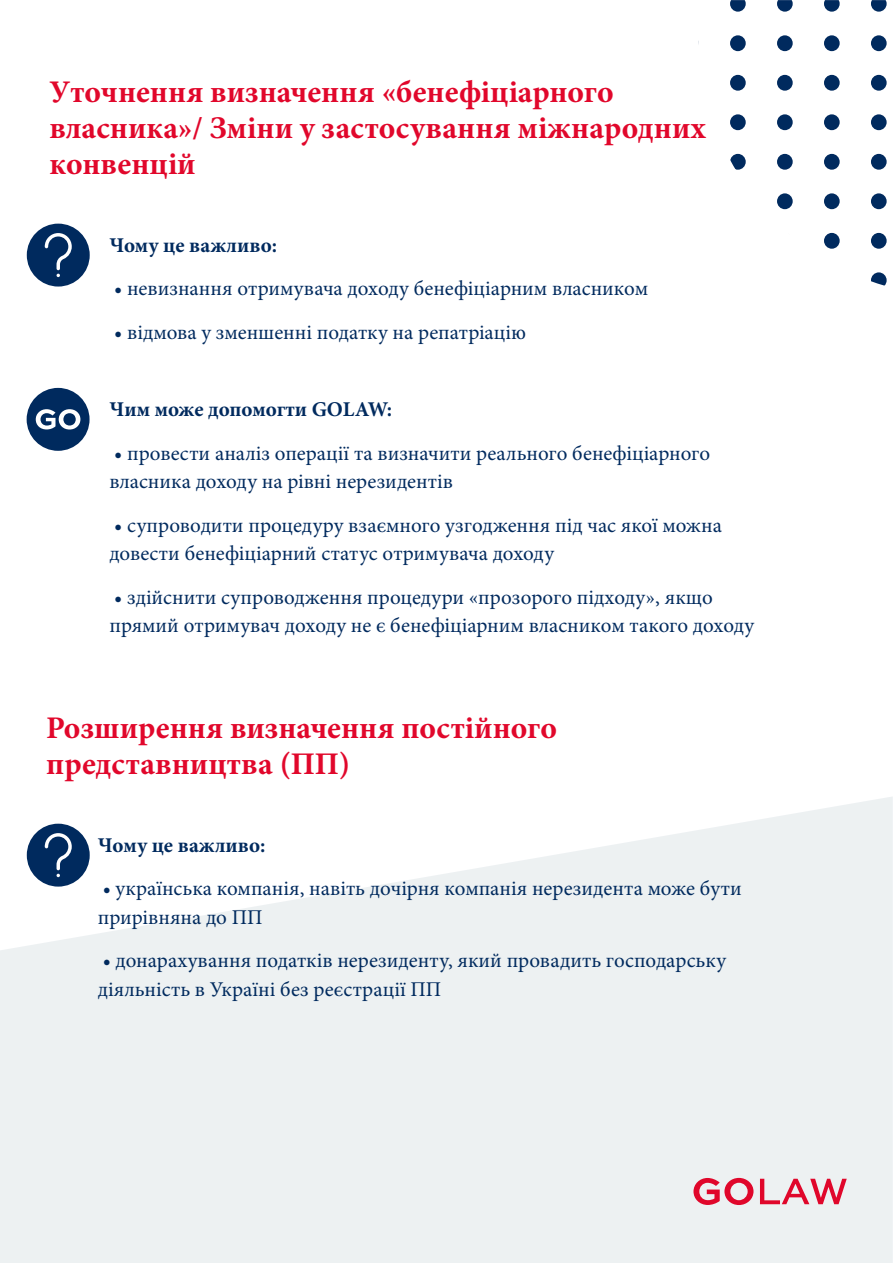
<style>
.page{position:relative;width:893px;height:1263px;background:#fff}
.page>*{position:absolute;margin:0;border:0;box-sizing:border-box;transform-origin:0 0}
.t1{font:700 31.5px/36px "Minion Pro";color:#e1072b}
.t2{font:21px/28.5px "Minion Pro";color:#002a5e}
.t3{font:700 21px "Minion Pro";color:#002a5e}
</style>
<div class="page">
<svg style="left:0;top:797px;width:893px;height:466px;fill:#edf1f2"></svg>
<svg style="left:730px;top:0;width:16px;height:12px"></svg>
<svg style="left:777px;top:0;width:16px;height:12px"></svg>
<svg style="left:824px;top:0;width:16px;height:12px"></svg>
<svg style="left:871px;top:0;width:16px;height:12px"></svg>
<div style="left:730px;top:35px;width:16px;height:16px;background:#002a5e;border-radius:50%"></div>
<div style="left:777px;top:35px;width:16px;height:16px;background:#002a5e;border-radius:50%"></div>
<div style="left:824px;top:35px;width:16px;height:16px;background:#002a5e;border-radius:50%"></div>
<div style="left:871px;top:35px;width:16px;height:16px;background:#002a5e;border-radius:50%"></div>
<div style="left:730px;top:75px;width:16px;height:16px;background:#002a5e;border-radius:50%"></div>
<div style="left:777px;top:75px;width:16px;height:16px;background:#002a5e;border-radius:50%"></div>
<div style="left:824px;top:75px;width:16px;height:16px;background:#002a5e;border-radius:50%"></div>
<div style="left:871px;top:75px;width:16px;height:16px;background:#002a5e;border-radius:50%"></div>
<div style="left:730px;top:114px;width:16px;height:16px;background:#002a5e;border-radius:50%"></div>
<div style="left:777px;top:114px;width:16px;height:16px;background:#002a5e;border-radius:50%"></div>
<div style="left:824px;top:114px;width:16px;height:16px;background:#002a5e;border-radius:50%"></div>
<div style="left:871px;top:114px;width:16px;height:16px;background:#002a5e;border-radius:50%"></div>
<svg style="left:730px;top:154px;width:16px;height:16px"></svg>
<div style="left:777px;top:154px;width:16px;height:16px;background:#002a5e;border-radius:50%"></div>
<div style="left:824px;top:154px;width:16px;height:16px;background:#002a5e;border-radius:50%"></div>
<div style="left:871px;top:154px;width:16px;height:16px;background:#002a5e;border-radius:50%"></div>
<div style="left:777px;top:193px;width:16px;height:16px;background:#002a5e;border-radius:50%"></div>
<div style="left:824px;top:193px;width:16px;height:16px;background:#002a5e;border-radius:50%"></div>
<div style="left:871px;top:193px;width:16px;height:16px;background:#002a5e;border-radius:50%"></div>
<div style="left:824px;top:233px;width:16px;height:16px;background:#002a5e;border-radius:50%"></div>
<div style="left:871px;top:233px;width:16px;height:16px;background:#002a5e;border-radius:50%"></div>
<svg style="left:871px;top:272px;width:16px;height:16px"></svg>
<div style="left:27px;top:224px;width:63px;height:63px;background:#002a5e;border-radius:50%"></div>
<svg style="left:45px;top:233px;width:27px;height:44px"></svg>
<div style="left:27px;top:388px;width:63px;height:63px;background:#002a5e;border-radius:50%"></div>
<svg style="left:36px;top:409px;width:44px;height:20px"></svg>
<div style="left:27px;top:824px;width:63px;height:62px;background:#002a5e;border-radius:50%"></div>
<svg style="left:45px;top:833px;width:27px;height:44px"></svg>
<svg style="left:760px;top:1179px;width:87px;height:25px;background:#e89aa8"></svg>
<svg style="left:693px;top:1178px;width:60px;height:27px;background:#e68394"></svg>
<h1 class="t1" style="left:50px;top:74px;width:658px">Уточнення визначення «бенефіціарного власника»/ Зміни у застосування міжнародних конвенцій</h1>
<p class="t3" style="left:109px;top:230px;width:169px">Чому це важливо:</p>
<p class="t2" style="left:114px;top:274px;width:535px">• невизнання отримувача доходу бенефіціарним власником</p>
<p class="t2" style="left:114px;top:318px;width:413px">• відмова у зменшенні податку на репатріацію</p>
<p class="t3" style="left:109px;top:395px;width:284px">Чим може допомогти GOLAW:</p>
<p class="t2" style="left:109px;top:439px;width:602px">• провести аналіз операції та визначити реального бенефіціарного власника доходу на рівні нерезидентів</p>
<p class="t2" style="left:109px;top:511px;width:614px">• супроводити процедуру взаємного узгодження під час якої можна довести бенефіціарний статус отримувача доходу</p>
<p class="t2" style="left:109px;top:583px;width:646px">• здійснити супроводження процедури «прозорого підходу», якщо прямий отримувач доходу не є бенефіціарним власником такого доходу</p>
<h1 class="t1" style="left:46px;top:709px;width:512px">Розширення визначення постійного представництва (ПП)</h1>
<p class="t3" style="left:98px;top:830px;width:169px">Чому це важливо:</p>
<p class="t2" style="left:98px;top:874px;width:645px">• українська компанія, навіть дочірня компанія нерезидента може бути прирівняна до ПП</p>
<p class="t2" style="left:98px;top:946px;width:630px">• донарахування податків нерезиденту, який провадить господарську діяльність в Україні без реєстрації ПП</p>
</div>
